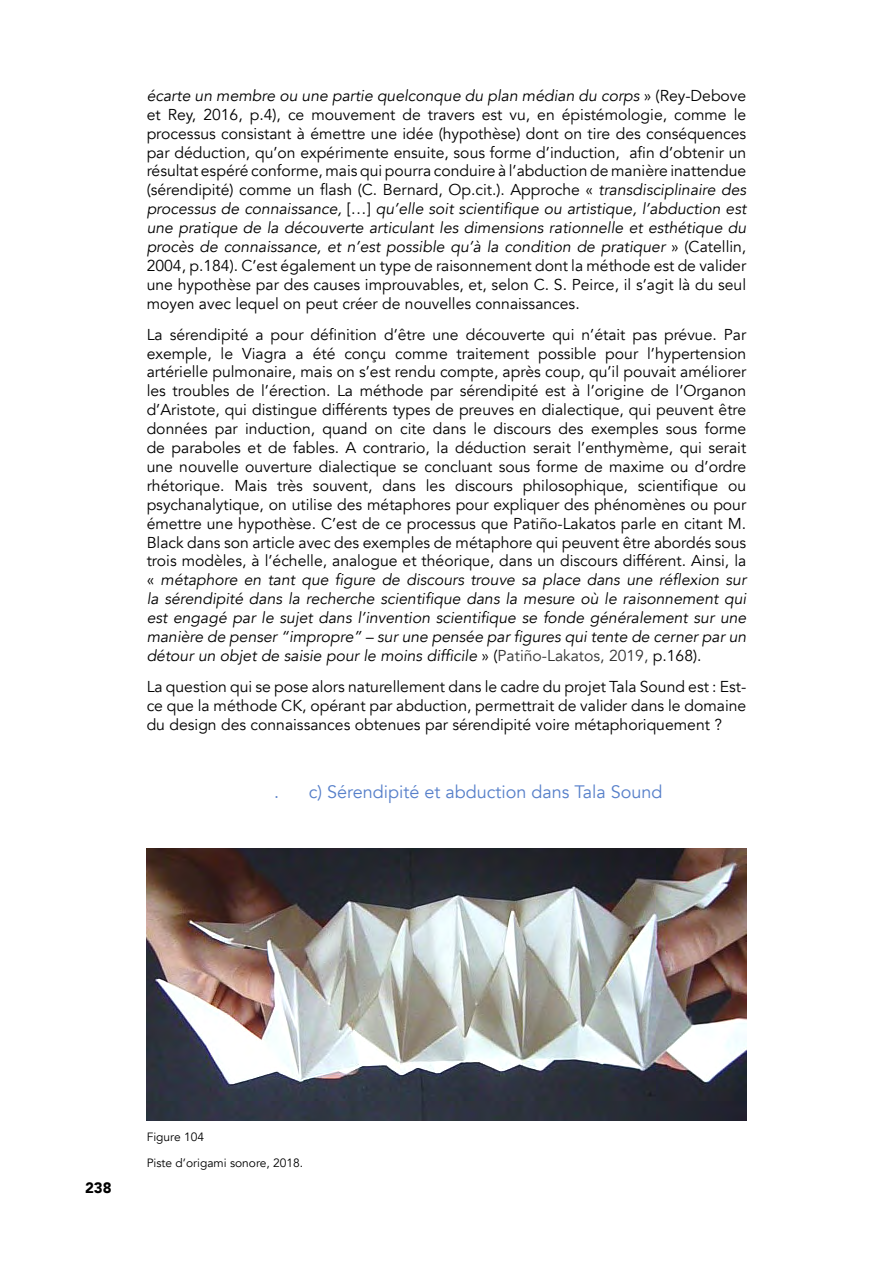
<style>
.page{position:relative;width:893px;height:1263px;background:#fff}
.page>*{position:absolute;margin:0;border:0;box-sizing:border-box;transform-origin:0 0}
.t1{font:18px "Avenir";color:#5780ca}
.t2{font:15.75px/18.9px "Avenir";color:#000;text-align:justify}
.t3{font:900 15px "Avenir";color:#000}
.t4{font:12px/26.4px "Avenir";color:#000}
.s1{font-style:italic}
.s2{color:#323232}
</style>
<div class="page">
<img style="left:147px;top:848px;width:599px;height:272px">
<p class="t2" style="left:147px;top:86px;width:601px"><span class="s1">écarte un membre ou une partie quelconque du plan médian du corps</span> » (Rey-Debove et Rey, 2016, p.4), ce mouvement de travers est vu, en épistémologie, comme le processus consistant à émettre une idée (hypothèse) dont on tire des conséquences par déduction, qu’on expérimente ensuite, sous forme d’induction, afin d’obtenir un résultat espéré conforme, mais qui pourra conduire à l’abduction de manière inattendue (sérendipité) comme un flash (C. Bernard, Op.cit.). Approche « <span class="s1">transdisciplinaire des processus de connaissance,</span> […] <span class="s1">qu’elle soit scientifique ou artistique, l’abduction est une pratique de la découverte articulant les dimensions rationnelle et esthétique du procès de connaissance, et n’est possible qu’à la condition de pratiquer</span> » (Catellin, 2004, p.184). C’est également un type de raisonnement dont la méthode est de valider une hypothèse par des causes improuvables, et, selon C. S. Peirce, il s’agit là du seul moyen avec lequel on peut créer de nouvelles connaissances.</p>
<p class="t2" style="left:147px;top:325px;width:601px">La sérendipité a pour définition d’être une découverte qui n’était pas prévue. Par exemple, le Viagra a été conçu comme traitement possible pour l’hypertension artérielle pulmonaire, mais on s’est rendu compte, après coup, qu’il pouvait améliorer les troubles de l’érection. La méthode par sérendipité est à l’origine de l’Organon d’Aristote, qui distingue différents types de preuves en dialectique, qui peuvent être données par induction, quand on cite dans le discours des exemples sous forme de paraboles et de fables. A contrario, la déduction serait l’enthymème, qui serait une nouvelle ouverture dialectique se concluant sous forme de maxime ou d’ordre rhétorique. Mais très souvent, dans les discours philosophique, scientifique ou psychanalytique, on utilise des métaphores pour expliquer des phénomènes ou pour émettre une hypothèse. C’est de ce processus que Patiño-Lakatos parle en citant M.<br>Black dans son article avec des exemples de métaphore qui peuvent être abordés sous trois modèles, à l’échelle, analogue et théorique, dans un discours différent. Ainsi, la « <span class="s1">métaphore en tant que figure de discours trouve sa place dans une réflexion sur la sérendipité dans la recherche scientifique dans la mesure où le raisonnement qui est engagé par le sujet dans l’invention scientifique se fonde généralement sur une manière de penser “impropre” – sur une pensée par figures qui tente de cerner par un détour un objet de saisie pour le moins difficile</span> » (<span class="s2">Patiño-Lakatos, 2019,</span> p.168).</p>
<p class="t2" style="left:147px;top:677px;width:601px">La question qui se pose alors naturellement dans le cadre du projet Tala Sound est : Est&shy;ce que la méthode CK, opérant par abduction, permettrait de valider dans le domaine du design des connaissances obtenues par sérendipité voire métaphoriquement ?</p>
<p class="t1" style="left:274px;top:781px;width:7px">.</p>
<p class="t1" style="left:309px;top:781px;width:355px">c) Sérendipité et abduction dans Tala Sound</p>
<p class="t3" style="left:85px;top:1175px;width:28px">238</p>
<p class="t4" style="left:147px;top:1124px;width:158px">Figure 104<br>Piste d’origami sonore, 2018.</p>
</div>
